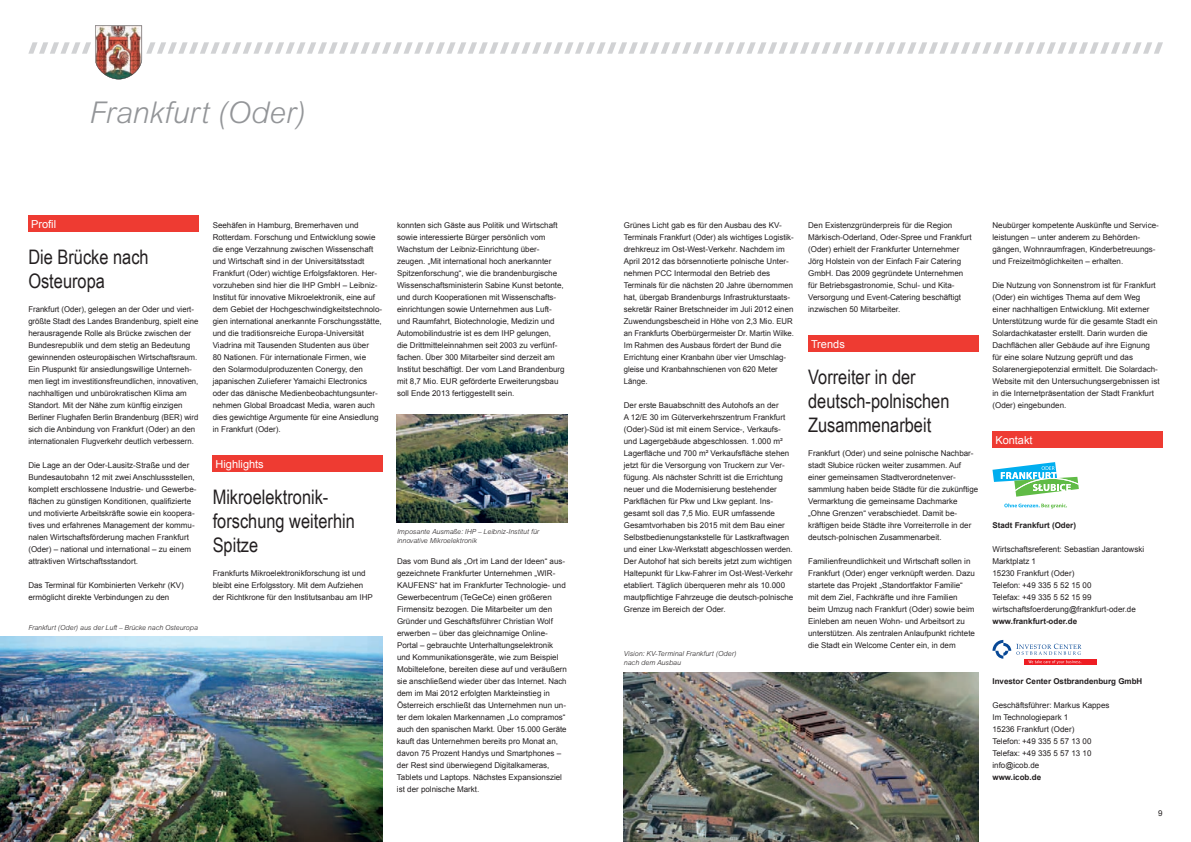
<style>
.page{position:relative;width:1191px;height:842px;background:#fff}
.page>*{position:absolute;margin:0;border:0;box-sizing:border-box;transform-origin:0 0}
.t1{font:italic 300 30px "Arial";color:#939598}
.t2{font:20px/24px "Arial Narrow";color:#231f20}
.t3{font:11px "Arial";color:#fff}
.t4{font:8px/12px "Arial";color:#231f20}
.t5{font:700 8px "Arial";color:#231f20}
.t6{font:italic 300 7px/9px "Arial";color:#231f20}
</style>
<div class="page">
<div style="left:92px;top:22px;width:52px;height:60px;background:linear-gradient(to right,#fff,#fff)"></div>
<svg style="left:28px;top:26px;width:1135px;height:53px"></svg>
<div style="left:28px;top:216px;width:170px;height:16px;background:#ee3b32"></div>
<div style="left:213px;top:456px;width:170px;height:16px;background:#ee3b32"></div>
<div style="left:808px;top:336px;width:170px;height:16px;background:#ee3b32"></div>
<div style="left:992px;top:432px;width:170px;height:16px;background:#ee3b32"></div>
<div style="left:1024px;top:659px;width:73px;height:6px;background:#ee1d23"></div>
<svg style="left:992px;top:640px;width:89px;height:24px"></svg>
<svg style="left:1004px;top:503px;width:63px;height:5px"></svg>
<svg style="left:992px;top:462px;width:86px;height:35px"></svg>
<img style="left:397px;top:414px;width:171px;height:109px">
<img style="left:624px;top:672px;width:354px;height:170px">
<img style="left:0;top:636px;width:383px;height:206px">
<h1 class="t1" style="left:90px;top:95px;width:218px">Frankfurt (Oder)</h1>
<h3 class="t3" style="left:31px;top:217px;width:27px">Profil</h3>
<h2 class="t2" style="left:28px;top:244px;width:122px">Die Brücke nach<br>Osteuropa</h2>
<p class="t4" style="left:28px;top:303px;width:172px">Frankfurt (Oder), gelegen an der Oder und viert&shy;größte Stadt des Landes Brandenburg, spielt eine herausragende Rolle als Brücke zwischen der Bundesrepublik und dem stetig an Bedeutung gewinnenden osteuropäischen Wirtschaftsraum.<br>Ein Pluspunkt für ansiedlungs willige Unterneh&shy;men liegt im investitionsfreundlichen, innovativen, nachhaltigen und unbürokratischen Klima am Standort. Mit der Nähe zum künftig einzigen Berliner Flughafen Berlin Brandenburg (BER) wird sich die Anbindung von Frankfurt (Oder) an den internationalen Flugverkehr deutlich verbessern.</p>
<p class="t4" style="left:28px;top:459px;width:170px">Die Lage an der Oder-Lausitz-Straße und der Bundesautobahn 12 mit zwei Anschlussstellen, komplett erschlossene Industrie- und Gewerbe&shy;flächen zu günstigen Konditionen, qualifizierte und motivierte Arbeitskräfte sowie ein koopera&shy;tives und erfahrenes Management der kommu&shy;nalen Wirtschafts förderung machen Frankfurt (Oder) – national und international – zu einem attraktiven Wirtschaftsstandort.</p>
<p class="t4" style="left:28px;top:579px;width:157px">Das Terminal für Kombinierten Verkehr (KV) ermöglicht direkte Verbindungen zu den</p>
<p class="t6" style="left:28px;top:623px;width:171px">Frankfurt (Oder) aus der Luft – Brücke nach Osteuropa</p>
<p class="t4" style="left:213px;top:219px;width:171px">See häfen in Hamburg, Bremerhaven und Rotter dam. Forschung und Entwicklung sowie die enge Verzahnung zwischen Wissenschaft und Wirtschaft sind in der Universitätsstadt Frankfurt (Oder) wichtige Erfolgsfaktoren. Her&shy;vorzuheben sind hier die IHP GmbH – Leibniz-Institut für innovative Mikroelektronik, eine auf dem Gebiet der Hochgeschwindigkeitstechnolo&shy;gien international anerkannte Forschungsstätte, und die traditionsreiche Europa-Universität Viadrina mit Tausenden Studenten aus über<br>80 Nationen. Für internationale Firmen, wie<br>den Solarmodul produzenten Conergy, den japanischen Zulieferer Yamaichi Electronics oder das dänische Medienbeobachtungsunter&shy;nehmen Global Broadcast Media, waren auch dies gewichtige Argumente für eine Ansiedlung in Frankfurt (Oder).</p>
<h3 class="t3" style="left:215px;top:457px;width:50px">Highlights</h3>
<h2 class="t2" style="left:213px;top:484px;width:144px">Mikroelektronik&shy;forschung weiterhin<br>Spitze</h2>
<p class="t4" style="left:213px;top:567px;width:162px">Frankfurts Mikroelektronikforschung ist und bleibt eine Erfolgsstory. Mit dem Aufziehen der Richtkrone für den Institutsanbau am IHP</p>
<p class="t4" style="left:397px;top:219px;width:169px">konnten sich Gäste aus Politik und Wirtschaft sowie interessierte Bürger persönlich vom Wachstum der Leibniz-Einrichtung über&shy;zeugen. „Mit international hoch anerkannter Spitzenforschung“, wie die brandenburgische Wissenschaftsministerin Sabine Kunst betonte, und durch Kooperationen mit Wissenschafts&shy;einrichtungen sowie Unternehmen aus Luft&shy;und Raumfahrt, Biotechnologie, Medizin und Automobilindustrie ist es dem IHP gelungen,<br>die Drittmitteleinnahmen seit 2003 zu verfünf&shy;fachen. Über 300 Mitarbeiter sind derzeit am Institut be schäftigt. Der vom Land Brandenburg mit 8,7 Mio. EUR geförderte Erweiterungsbau soll Ende 2013 fertiggestellt sein.</p>
<p class="t6" style="left:397px;top:527px;width:144px">Imposante Ausmaße: IHP – Leibniz-Institut für innovative Mikroelektronik</p>
<p class="t4" style="left:397px;top:555px;width:171px">Das vom Bund als „Ort im Land der Ideen“ aus&shy;gezeichnete Frankfurter Unternehmen „WIR-KAUFENS“ hat im Frankfurter Technologie- und Gewerbecentrum (TeGeCe) einen größeren Firmensitz bezogen. Die Mitarbeiter um den Gründer und Geschäftsführer Christian Wolf erwerben – über das gleichnamige Online-Portal – gebrauchte Unterhaltungselektronik und Kommunikations geräte, wie zum Beispiel Mobiltelefone, bereiten diese auf und veräußern sie anschließend wieder über das Internet. Nach dem im Mai 2012 erfolgten Markteinstieg in Österreich erschließt das Unternehmen nun un&shy;ter dem lokalen Markennamen „Lo compramos“ auch den spanischen Markt. Über 15.000 Geräte kauft das Unternehmen bereits pro Monat an, davon 75 Prozent Handys und Smartphones – der Rest sind überwiegend Digitalkameras, Tablets und Laptops. Nächstes Expansionsziel ist der polnische Markt.</p>
<p class="t4" style="left:624px;top:219px;width:172px">Grünes Licht gab es für den Ausbau des KV-Terminals Frankfurt (Oder) als wichtiges Logistik&shy;drehkreuz im Ost-West-Verkehr. Nachdem im April 2012 das börsennotierte polnische Unter&shy;nehmen PCC Intermodal den Betrieb des Terminals für die nächsten 20 Jahre übernommen hat, übergab Brandenburgs Infrastrukturstaats&shy;sekretär Rainer Bretschneider im Juli 2012 einen Zuwendungsbescheid in Höhe von 2,3 Mio. EUR an Frankfurts Oberbürgermeister Dr. Martin Wilke.<br>Im Rahmen des Ausbaus fördert der Bund die Errichtung einer Kranbahn über vier Umschlag&shy;gleise und Kranbahnschienen von 620 Meter Länge.</p>
<p class="t4" style="left:624px;top:399px;width:171px">Der erste Bauabschnitt des Autohofs an der<br>A 12/E 30 im Güterverkehrszentrum Frankfurt (Oder)-Süd ist mit einem Service-, Verkaufs&shy;und Lagergebäude abgeschlossen. 1.000 m²<br>Lagerfläche und 700 m² Verkaufsfläche stehen jetzt für die Versorgung von Truckern zur Ver&shy;fügung. Als nächster Schritt ist die Errichtung neuer und die Modernisierung bestehender Parkflächen für Pkw und Lkw geplant. Ins&shy;gesamt soll das 7,5 Mio. EUR umfassende Gesamtvorhaben bis 2015 mit dem Bau einer Selbstbedienungstankstelle für Lastkraftwagen und einer Lkw-Werkstatt abgeschlossen werden.<br>Der Autohof hat sich bereits jetzt zum wichtigen Haltepunkt für Lkw-Fahrer im Ost-West-Verkehr etabliert. Täglich überqueren mehr als 10.000 mautpflichtige Fahrzeuge die deutsch-polnische Grenze im Bereich der Oder.</p>
<p class="t6" style="left:624px;top:649px;width:114px">Vision: KV-Terminal Frankfurt (Oder) nach dem Ausbau</p>
<p class="t4" style="left:808px;top:219px;width:165px">Den Existenzgründerpreis für die Region Märkisch-Oderland, Oder-Spree und Frankfurt (Oder) erhielt der Frankfurter Unternehmer Jörg Holstein von der Einfach Fair Catering GmbH. Das 2009 gegründete Unternehmen für Betriebsgastro nomie, Schul- und Kita-Versorgung und Event-Catering beschäftigt inzwischen 50 Mitarbeiter.</p>
<h3 class="t3" style="left:811px;top:337px;width:35px">Trends</h3>
<h2 class="t2" style="left:808px;top:364px;width:143px">Vorreiter in der deutsch-polnischen<br>Zusammenarbeit</h2>
<p class="t4" style="left:808px;top:447px;width:171px">Frankfurt (Oder) und seine polnische Nachbar&shy;stadt Słubice rücken weiter zusammen. Auf einer gemeinsamen Stadtverordnetenver&shy;sammlung haben beide Städte für die zukünftige Vermarktung die gemeinsame Dachmarke „Ohne Grenzen“ verabschiedet. Damit be&shy;kräftigen beide Städte ihre Vorreiterrolle in der deutsch-polnischen Zusammenarbeit.</p>
<p class="t4" style="left:808px;top:555px;width:168px">Familienfreundlichkeit und Wirtschaft sollen in Frankfurt (Oder) enger verknüpft werden. Dazu startete das Projekt „Standortfaktor Familie“ mit dem Ziel, Fachkräfte und ihre Familien beim Umzug nach Frankfurt (Oder) sowie beim Einleben am neuen Wohn- und Arbeitsort zu unterstützen. Als zentralen Anlaufpunkt richtete die Stadt ein Welcome Center ein, in dem</p>
<p class="t4" style="left:992px;top:219px;width:168px">Neubürger kompetente Auskünfte und Service&shy;leistungen – unter anderem zu Behörden&shy;gängen, Wohnraumfragen, Kinderbetreuungs&shy;und Freizeitmöglichkeiten – erhalten.</p>
<p class="t4" style="left:992px;top:279px;width:169px">Die Nutzung von Sonnenstrom ist für Frankfurt (Oder) ein wichtiges Thema auf dem Weg einer nachhaltigen Entwicklung. Mit externer Unterstützung wurde für die gesamte Stadt ein Solardachkataster erstellt. Darin wurden die Dachflächen aller Gebäude auf ihre Eignung für eine solare Nutzung geprüft und das Solarenergie potenzial ermittelt. Die Solardach-Website mit den Untersuchungsergebnissen ist in die Internetpräsentation der Stadt Frankfurt (Oder) eingebunden.</p>
<h3 class="t3" style="left:995px;top:433px;width:39px">Kontakt</h3>
<p class="t5" style="left:992px;top:520px;width:85px">Stadt Frankfurt (Oder)</p>
<p class="t4" style="left:992px;top:543px;width:153px">Wirtschaftsreferent: Sebastian Jarantowski<br>Marktplatz 1<br>15230 Frankfurt (Oder)<br>Telefon: +49 335 5 52 15 00<br>Telefax: +49 335 5 52 15 99 wirtschaftsfoerderung@frankfurt-oder.de</p>
<p class="t5" style="left:992px;top:616px;width:86px">www.frankfurt-oder.de</p>
<p class="t5" style="left:992px;top:676px;width:151px">Investor Center Ostbrandenburg GmbH</p>
<p class="t4" style="left:992px;top:699px;width:118px">Geschäftsführer: Markus Kappes<br>Im Technologiepark 1<br>15236 Frankfurt (Oder)<br>Telefon: +49 335 5 57 13 00<br>Telefax: +49 335 5 57 13 10 info@icob.de</p>
<p class="t5" style="left:992px;top:772px;width:50px">www.icob.de</p>
<p class="t4" style="left:28px;top:807px;width:6px">8</p>
<p class="t4" style="left:1158px;top:807px;width:6px">9</p>
</div>
